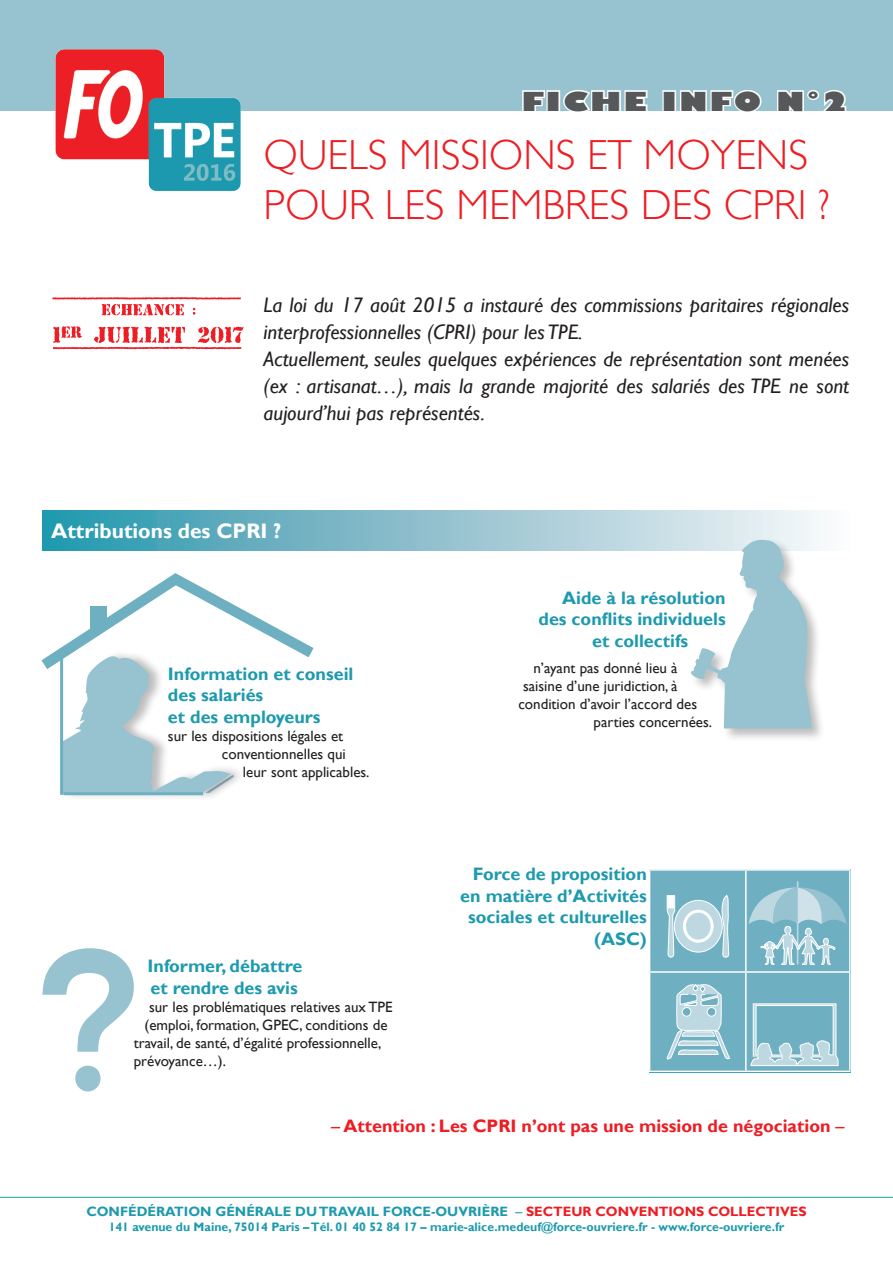
<style>
.page{position:relative;width:893px;height:1263px;background:#fff}
.page>*{position:absolute;margin:0;border:0;box-sizing:border-box;transform-origin:0 0}
.t1{font:300 42px/50.4px "Gill Sans";color:#ee1d23}
.t2{font:800 25.5px "Gill Sans";letter-spacing:.06em;color:#57585a;scale:1.27 1}
.t3{font:italic 21px/27px "Gill Sans";color:#231f20}
.t4{font:700 21px "Gill Sans";color:#fff}
.t5{font:700 18px/21.6px "Gill Sans";color:#1d9aae}
.t6{font:700 18px "Gill Sans";color:#ee1d23}
.t7{font:15px "Gill Sans";color:#231f20}
.t8{font:700 13.5px "Gill Sans";color:#1d9aae}
.t9{font:700 12.3px "Gill Sans";color:#1d9aae}
.s1{font-weight:400}
.s2{color:#ee1d23}
</style>
<div class="page">
<div style="left:0;top:0;width:893px;height:111px;background:#97c2cf"></div>
<img style="left:55px;top:49px;width:186px;height:142px">
<hr style="left:0;top:1197px;width:893px;height:1px;background:#1d9aae">
<div style="left:43px;top:510px;width:807px;height:41px;background:linear-gradient(to right,#2894aa,#fef7f9)"></div>
<svg style="left:43px;top:948px;width:91px;height:104px"></svg>
<svg style="left:75px;top:1065px;width:26px;height:26px"></svg>
<div style="left:689px;top:538px;width:136px;height:205px;background:#231f20;opacity:.3"></div>
<svg style="left:691px;top:540px;width:121px;height:188px"></svg>
<div style="left:63px;top:649px;width:183px;height:153px;background:#231f20;opacity:.3"></div>
<svg style="left:41px;top:573px;width:273px;height:220px"></svg>
<hr style="left:60px;top:651px;width:3px;height:144px;background:#6eb0c1">
<hr style="left:63px;top:792px;width:140px;height:3px;background:#6eb0c1">
<svg style="left:52px;top:297px;width:189px;height:18px"></svg>
<svg style="left:53px;top:326px;width:191px;height:23px"></svg>
<svg style="left:522px;top:90px;width:23px;height:21px"></svg>
<div style="left:546px;top:90px;width:14px;height:22px;border:3px solid #fff"></div>
<svg style="left:563px;top:90px;width:85px;height:21px"></svg>
<div style="left:662px;top:90px;width:14px;height:22px;border:3px solid #fff"></div>
<svg style="left:679px;top:90px;width:83px;height:21px"></svg>
<svg style="left:777px;top:90px;width:70px;height:21px"></svg>
<svg style="left:650px;top:870px;width:200px;height:201px;background:#8abecc"></svg>
<p class="t2" style="left:521px;top:85px;width:260px">FICHE INFO N°2</p>
<p class="t1" style="left:264px;top:130px;width:568px">QUELS MISSIONS ET MOYENS<br>POUR LES MEMBRES DES CPRI ?</p>
<p class="t3" style="left:264px;top:291px;width:587px">La loi du 17 août 2015 a instauré des commissions paritaires régionales interprofessionnelles (CPRI) pour les TPE.</p>
<p class="t3" style="left:264px;top:345px;width:587px;text-align:justify">Actuellement, seules quelques expériences de représentation sont menées (ex : artisanat…), mais la grande majorité des salariés des TPE ne sont aujourd’hui pas représentés.</p>
<p class="t4" style="left:51px;top:518px;width:232px">Attributions des CPRI ?</p>
<p class="t5" style="left:168px;top:663px;width:187px">Information et conseil des salariés<br>et des employeurs</p>
<p class="t7" style="left:168px;top:727px;width:177px">sur les dispositions légales et</p>
<p class="t7" style="left:222px;top:745px;width:125px">conventionnelles qui</p>
<p class="t7" style="left:243px;top:763px;width:128px">leur sont applicables.</p>
<p class="t5" style="left:148px;top:955px;width:156px">Informer, débattre et rendre des avis</p>
<p class="t7" style="left:149px;top:998px;width:245px">sur les problématiques relatives aux TPE</p>
<p class="t7" style="left:145px;top:1016px;width:245px">(emploi, formation, GPEC, conditions de</p>
<p class="t7" style="left:134px;top:1034px;width:249px">travail, de santé, d’égalité professionnelle,</p>
<p class="t7" style="left:134px;top:1052px;width:94px">prévoyance…).</p>
<p class="t5" style="left:562px;top:587px;width:165px">Aide à la résolution</p>
<p class="t5" style="left:538px;top:609px;width:189px">des conflits individuels</p>
<p class="t5" style="left:592px;top:630px;width:97px">et collectifs</p>
<p class="t7" style="left:533px;top:659px;width:146px">n’ayant pas donné lieu à</p>
<p class="t7" style="left:523px;top:677px;width:156px">saisine d’une juridiction, à</p>
<p class="t7" style="left:518px;top:695px;width:180px">condition d’avoir l’accord des</p>
<p class="t7" style="left:594px;top:713px;width:120px">parties concernées.</p>
<p class="t5" style="left:460px;top:863px;width:188px;text-align:right">Force de proposition en matière d’Activités sociales et culturelles (ASC)</p>
<p class="t6" style="left:331px;top:1115px;width:515px"><span class="s1">–</span> Attention : Les CPRI n’ont pas une mission de négociation <span class="s1">–</span></p>
<p class="t8" style="left:86px;top:1203px;width:722px">CONFÉDÉRATION GÉNÉRALE DU TRAVAIL FORCE-OUVRIÈRE <span class="s1">–</span> <span class="s2">SECTEUR CONVENTIONS COLLECTIVES</span></p>
<p class="t9" style="left:109px;top:1219px;width:677px">141 avenue du Maine, 75014 Paris – Tél. 01 40 52 84 17 – marie-alice.medeuf@force-ouvriere.fr - www.force-ouvriere.fr</p>
</div>
